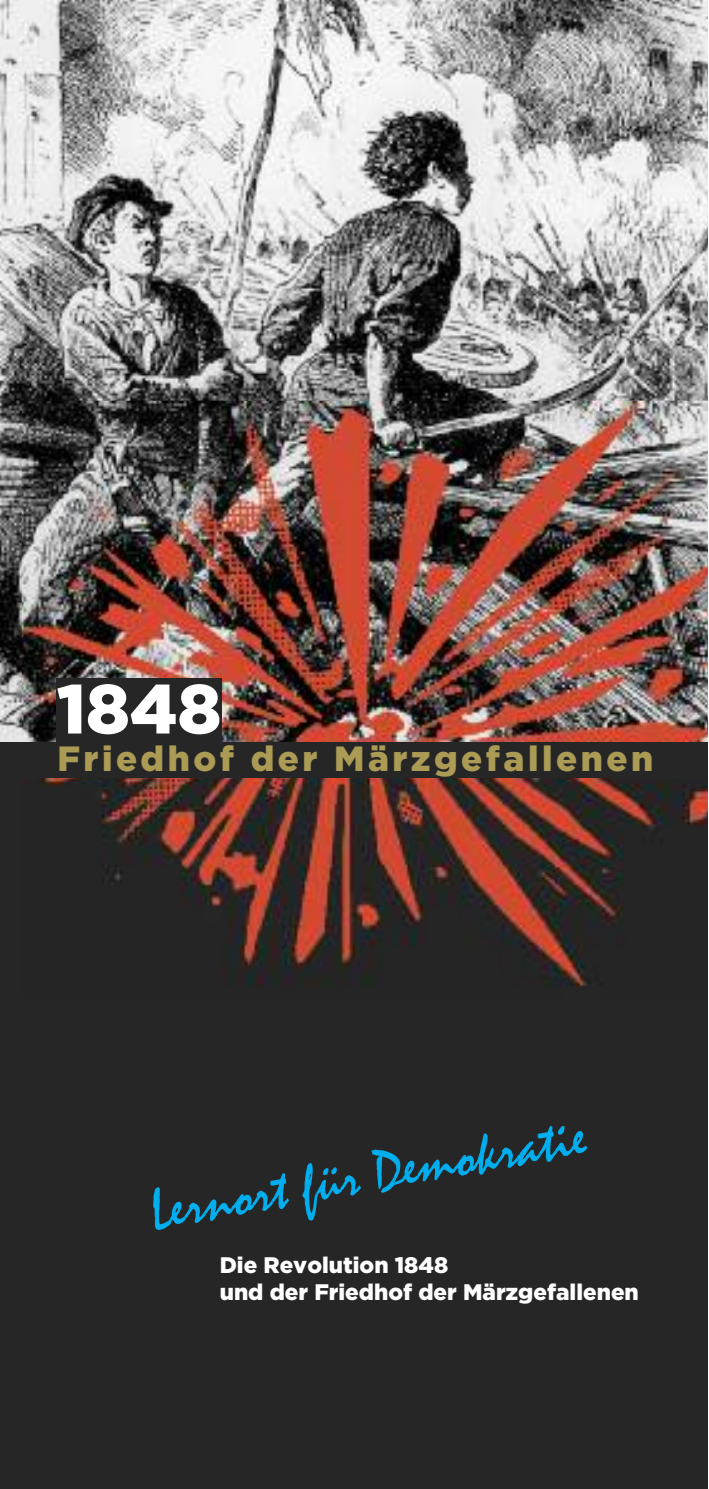
<style>
.page{position:relative;width:709px;height:1489px;background:#fff}
.page>*{position:absolute;margin:0;border:0;box-sizing:border-box;transform-origin:0 0}
.t1{font:900 69.5px "Gotham";color:#fff}
.t2{font:60px "Mistral";color:#00aded}
.t3{font:900 35px "Gotham";letter-spacing:.1em;color:#ab9b55}
.t4{font:900 22.5px/27px "Gotham";color:#fff}
</style>
<div class="page">
<img style="left:0;top:1px;width:708px;height:741px">
<div style="left:0;top:744px;width:708px;height:744px;background:#272627"></div>
<img style="left:22px;top:401px;width:686px;height:586px">
<div style="left:57px;top:678px;width:165px;height:73px;background:#272627"></div>
<div style="left:0;top:742px;width:708px;height:35px;background:#272627"></div>
<h1 class="t1" style="left:57px;top:668px;width:166px">1848</h1>
<h3 class="t3" style="left:57px;top:737px;width:597px">Friedhof der Märzgefallenen</h3>
<h2 class="t2" style="left:145px;top:1178px;width:442px;rotate:-10deg">Lernort für Demokratie</h2>
<p class="t4" style="left:220px;top:1250px;width:420px">Die Revolution 1848<br>und der Friedhof der Märzgefallenen</p>
</div>
